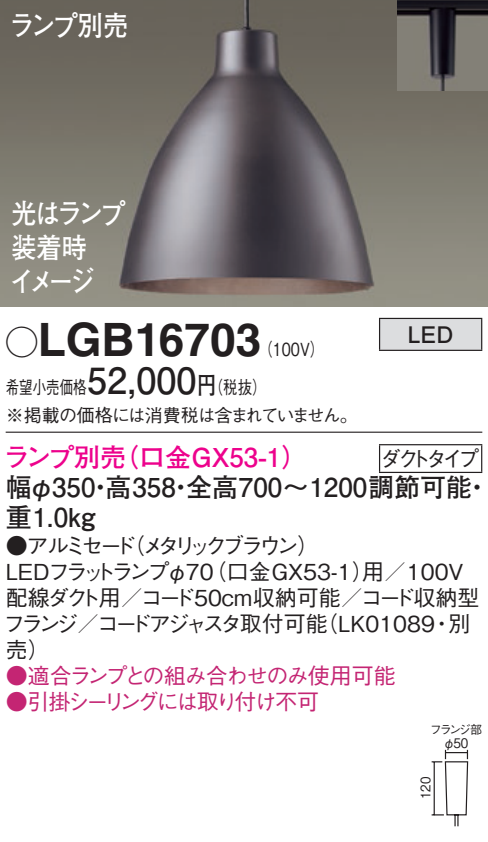
<style>
.page{position:relative;width:488px;height:842px;background:#fff}
.page>*{position:absolute;margin:0;border:0;box-sizing:border-box;transform-origin:0 0}
.t1{font:700 46px "Helvetica LT Std";color:#231f20}
.t2{font:700 36px "Futo Go B101 Pro";color:#231f20}
.t3{font:700 28px/34px "Futo Go B101 Pro";letter-spacing:-.12em;color:#fff;scale:.9 1}
.t4{font:700 26px/30px "Futo Go B101 Pro";color:#231f20}
.t5{font:700 26px "Futo Go B101 Pro";color:#ed028c}
.t6{font:700 22.8px "Futo Go B101 Pro";color:#231f20}
.t7{font:500 22px "Gothic BBB Pro";letter-spacing:-.02em;color:#231f20}
.t8{font:500 22px "Gothic BBB Pro";color:#231f20}
.t9{font:500 22px/26px "Gothic BBB Pro";letter-spacing:-.17em;color:#231f20}
.t10{font:500 22px "Gothic BBB Pro";letter-spacing:-.07em;color:#c42573}
.t11{font:500 22px "Gothic BBB Pro";letter-spacing:-.125em;color:#c42573}
.t12{font:500 22px "Gothic BBB Pro";letter-spacing:-.155em;color:#231f20}
.t13{font:500 22px "Gothic BBB Pro";letter-spacing:-.24em;color:#231f20}
.t14{font:500 22px "Gothic BBB Pro";letter-spacing:-.125em;color:#231f20}
.t15{font:500 22px "Gothic BBB Pro";letter-spacing:-.125em;color:#231f20;scale:.94 1}
.t16{font:500 18px "Gothic BBB Pro";letter-spacing:-.065em;color:#231f20}
.t17{font:500 18px "Gothic BBB Pro";letter-spacing:-.025em;color:#231f20;scale:.8 1}
.t18{font:500 18px "Gothic BBB Pro";letter-spacing:-.025em;color:#231f20;scale:.75 1}
.t19{font:500 13.2px "Gothic BBB Pro";color:#231f20;scale:.9 1}
.t20{font:500 12px "Gothic BBB Pro";letter-spacing:-.185em;color:#231f20}
.s1{font-family:"Ford Classification 1";font-weight:400;font-size:32px}
.s2{font-family:"Futo Go B101 Pro";font-weight:700;font-size:24px}
</style>
<div class="page">
<img style="left:0;top:0;width:488px;height:306px">
<img style="left:397px;top:0;width:91px;height:91px">
<div style="left:379px;top:318px;width:102px;height:32px;background:#dcdddf"></div>
<hr style="left:379px;top:317px;width:103px;height:2px;background:#231f20">
<hr style="left:379px;top:319px;width:1px;height:30px;background:#231f20">
<hr style="left:481px;top:319px;width:1px;height:30px;background:#231f20">
<hr style="left:379px;top:349px;width:103px;height:2px;background:#231f20">
<hr style="left:6px;top:431px;width:476px;height:1px;background:#231f20">
<svg style="left:379px;top:445px;width:1px;height:26px"></svg>
<hr style="left:379px;top:444px;width:103px;height:1px;background:#231f20">
<svg style="left:481px;top:445px;width:1px;height:26px"></svg>
<hr style="left:379px;top:471px;width:103px;height:2px;background:#231f20">
<svg style="left:431px;top:749px;width:37px;height:78px"></svg>
<p class="t3" style="left:9px;top:5px;width:133px">ランプ別売</p>
<p class="t3" style="left:9px;top:192px;width:131px">光はランプ装着時<br>イメージ</p>
<h1 class="t1" style="left:6px;top:311px;width:257px"><span class="s1">A</span>LGB16703</h1>
<h2 class="t2" style="left:87px;top:351px;width:111px">52,000</h2>
<p class="t17" style="left:197px;top:372px;width:88px">（<span class="s2">円</span>税抜(</p>
<p class="t18" style="left:6px;top:372px;width:109px">希望小売価格</p>
<p class="t17" style="left:258px;top:335px;width:84px">（100 (V</p>
<p class="t16" style="left:6px;top:400px;width:353px">※掲載の価格には消費税は含まれていません。</p>
<p class="t5" style="left:113px;top:436px;width:196px">（口金GX53-1(</p>
<p class="t5" style="left:4px;top:436px;width:124px">ランプ別売</p>
<p class="t6" style="left:407px;top:316px;width:47px">LED</p>
<p class="t15" style="left:380px;top:440px;width:106px">ダクトタイプ</p>
<p class="t4" style="left:6px;top:468px;width:468px">幅φ350 高358 全高700～1200調節可能</p>
<p class="t4" style="left:464px;top:468px;width:27px">・</p>
<p class="t4" style="left:6px;top:468px;width:109px;text-indent:82px">・重1.0kg</p>
<p class="t4" style="left:168px;top:468px;width:27px">・</p>
<p class="t13" style="left:123px;top:527px;width:198px">（メタリックブラウン(</p>
<p class="t14" style="left:6px;top:527px;width:132px">●アルミセード</p>
<p class="t8" style="left:205px;top:553px;width:260px">（口金GX53-1 用）／100V</p>
<p class="t12" style="left:6px;top:553px;width:209px">LEDフラットランプφ70</p>
<p class="t7" style="left:6px;top:579px;width:475px">配線ダクト用／コード50cm収納可能／コード収納型</p>
<p class="t14" style="left:448px;top:605px;width:23px">別</p>
<p class="t8" style="left:316px;top:605px;width:120px">（LK01089</p>
<p class="t9" style="left:3px;top:607px;width:326px">フランジ／コードアジャスタ取付可能売(</p>
<p class="t10" style="left:6px;top:657px;width:391px">●適合ランプとの組み合わせのみ使用可能</p>
<p class="t11" style="left:6px;top:683px;width:315px">●引掛シーリングには取り付け不可</p>
<p class="t14" style="left:430px;top:605px;width:23px">・</p>
<p class="t20" style="left:430px;top:719px;width:54px">フランジ部</p>
<p class="t19" style="left:414px;top:798px;width:26px;rotate:-90deg">120</p>
<p class="t19" style="left:443px;top:731px;width:29px">φ50</p>
</div>
